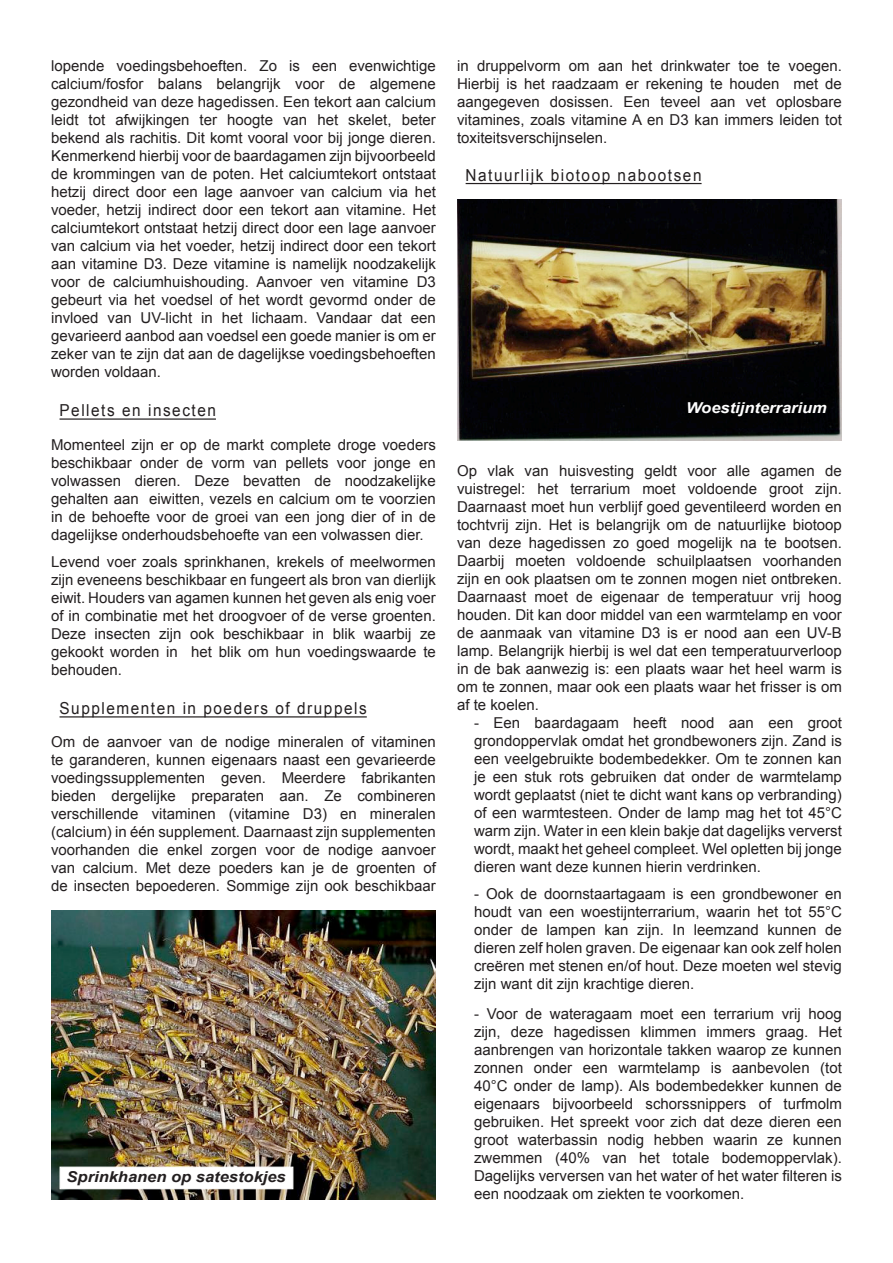
<style>
.page{position:relative;width:893px;height:1263px;background:#fff}
.page>*{position:absolute;margin:0;border:0;box-sizing:border-box;transform-origin:0 0}
.Subtitels{font:16.5px "Arial";letter-spacing:.1em;color:#231f20;scale:.93 1}
.tekst{font:15px/18px "Arial";color:#231f20;text-align:justify}
.t1{font:italic 700 15px "Arial";color:#231f20;scale:1.1 1}
.t2{font:italic 700 15px "Arial";color:#fff;scale:1.1 1}
</style>
<div class="page">
<hr style="left:60px;top:418px;width:156px;height:2px;background:#231f20">
<hr style="left:60px;top:716px;width:307px;height:1px;background:#231f20">
<hr style="left:466px;top:183px;width:236px;height:1px;background:#231f20">
<img style="left:457px;top:200px;width:385px;height:240px">
<img style="left:51px;top:910px;width:385px;height:289px">
<div style="left:60px;top:1166px;width:233px;height:23px;background:#fff;border:1px solid #fff"></div>
<p class="tekst" style="left:51px;top:57px;width:386px">lopende voedingsbehoeften. Zo is een evenwichtige calcium/fosfor balans belangrijk voor de algemene gezondheid van deze hagedissen. Een tekort aan calcium leidt tot afwijkingen ter hoogte van het skelet, beter bekend als rachitis. Dit komt vooral voor bij jonge dieren.<br>Kenmerkend hierbij voor de baardagamen zijn bijvoorbeeld de krommingen van de poten. Het calciumtekort ontstaat hetzij direct door een lage aanvoer van calcium via het voeder, hetzij indirect door een tekort aan vitamine. Het calciumtekort ontstaat hetzij direct door een lage aanvoer van calcium via het voeder, hetzij indirect door een tekort aan vitamine D3. Deze vitamine is namelijk noodzakelijk voor de calciumhuishouding. Aanvoer ven vitamine D3 gebeurt via het voedsel of het wordt gevormd onder de invloed van UV-licht in het lichaam. Vandaar dat een gevarieerd aanbod aan voedsel een goede manier is om er zeker van te zijn dat aan de dagelijkse voedingsbehoeften worden voldaan.</p>
<p class="Subtitels" style="left:60px;top:399px;width:170px">Pellets en insecten</p>
<p class="tekst" style="left:51px;top:435px;width:386px">Momenteel zijn er op de markt complete droge voeders beschikbaar onder de vorm van pellets voor jonge en volwassen dieren. Deze bevatten de noodzakelijke gehalten aan eiwitten, vezels en calcium om te voorzien in de behoefte voor de groei van een jong dier of in de dagelijkse onderhoudsbehoefte van een volwassen dier.</p>
<p class="tekst" style="left:51px;top:552px;width:386px">Levend voer zoals sprinkhanen, krekels of meelwormen zijn eveneens beschikbaar en fungeert als bron van dierlijk eiwit. Houders van agamen kunnen het geven als enig voer of in combinatie met het droogvoer of de verse groenten.<br>Deze insecten zijn ook beschikbaar in blik waarbij ze gekookt worden in het blik om hun voedingswaarde te behouden.</p>
<p class="Subtitels" style="left:60px;top:697px;width:332px">Supplementen in poeders of druppels</p>
<p class="tekst" style="left:51px;top:733px;width:386px">Om de aanvoer van de nodige mineralen of vitaminen te garanderen, kunnen eigenaars naast een gevarieerde voedingssupplementen geven. Meerdere fabrikanten bieden dergelijke preparaten aan. Ze combineren verschillende vitaminen (vitamine D3) en mineralen (calcium) in één supplement. Daarnaast zijn supplementen voorhanden die enkel zorgen voor de nodige aanvoer van calcium. Met deze poeders kan je de groenten of de insecten bepoederen. Sommige zijn ook beschikbaar</p>
<p class="t1" style="left:67px;top:1167px;width:201px">Sprinkhanen op satestokjes</p>
<p class="tekst" style="left:457px;top:57px;width:386px">in druppelvorm om aan het drinkwater toe te voegen.<br>Hierbij is het raadzaam er rekening te houden met de aangegeven dosissen. Een teveel aan vet oplosbare vitamines, zoals vitamine A en D3 kan immers leiden tot toxiteitsverschijnselen.</p>
<p class="Subtitels" style="left:466px;top:164px;width:255px">Natuurlijk biotoop nabootsen</p>
<p class="t2" style="left:686px;top:398px;width:130px">Woestijnterrarium</p>
<p class="tekst" style="left:457px;top:461px;width:386px">Op vlak van huisvesting geldt voor alle agamen de vuistregel: het terrarium moet voldoende groot zijn.<br>Daarnaast moet hun verblijf goed geventileerd worden en tochtvrij zijn. Het is belangrijk om de natuurlijke biotoop van deze hagedissen zo goed mogelijk na te bootsen.<br>Daarbij moeten voldoende schuilplaatsen voorhanden zijn en ook plaatsen om te zonnen mogen niet ontbreken.<br>Daarnaast moet de eigenaar de temperatuur vrij hoog houden. Dit kan door middel van een warmtelamp en voor de aanmaak van vitamine D3 is er nood aan een UV-B lamp. Belangrijk hierbij is wel dat een temperatuurverloop in de bak aanwezig is: een plaats waar het heel warm is om te zonnen, maar ook een plaats waar het frisser is om af te koelen.</p>
<p class="tekst" style="left:474px;top:713px;width:369px">- Een baardagaam heeft nood aan een groot grondoppervlak omdat het grondbewoners zijn. Zand is een veelgebruikte bodembedekker. Om te zonnen kan je een stuk rots gebruiken dat onder de warmtelamp wordt geplaatst (niet te dicht want kans op verbranding) of een warmtesteen. Onder de lamp mag het tot 45°C warm zijn. Water in een klein bakje dat dagelijks ververst wordt, maakt het geheel compleet. Wel opletten bij jonge dieren want deze kunnen hierin verdrinken.</p>
<p class="tekst" style="left:474px;top:884px;width:369px">- Ook de doornstaartagaam is een grondbewoner en houdt van een woestijnterrarium, waarin het tot 55°C onder de lampen kan zijn. In leemzand kunnen de dieren zelf holen graven. De eigenaar kan ook zelf holen creëren met stenen en/of hout. Deze moeten wel stevig zijn want dit zijn krachtige dieren.</p>
<p class="tekst" style="left:474px;top:1004px;width:369px">- Voor de wateragaam moet een terrarium vrij hoog zijn, deze hagedissen klimmen immers graag. Het aanbrengen van horizontale takken waarop ze kunnen zonnen onder een warmtelamp is aanbevolen (tot 40°C onder de lamp). Als bodembedekker kunnen de eigenaars bijvoorbeeld schorssnippers of turfmolm gebruiken. Het spreekt voor zich dat deze dieren een groot waterbassin nodig hebben waarin ze kunnen zwemmen (40% van het totale bodemoppervlak).<br>Dagelijks verversen van het water of het water filteren is een noodzaak om ziekten te voorkomen.</p>
</div>
